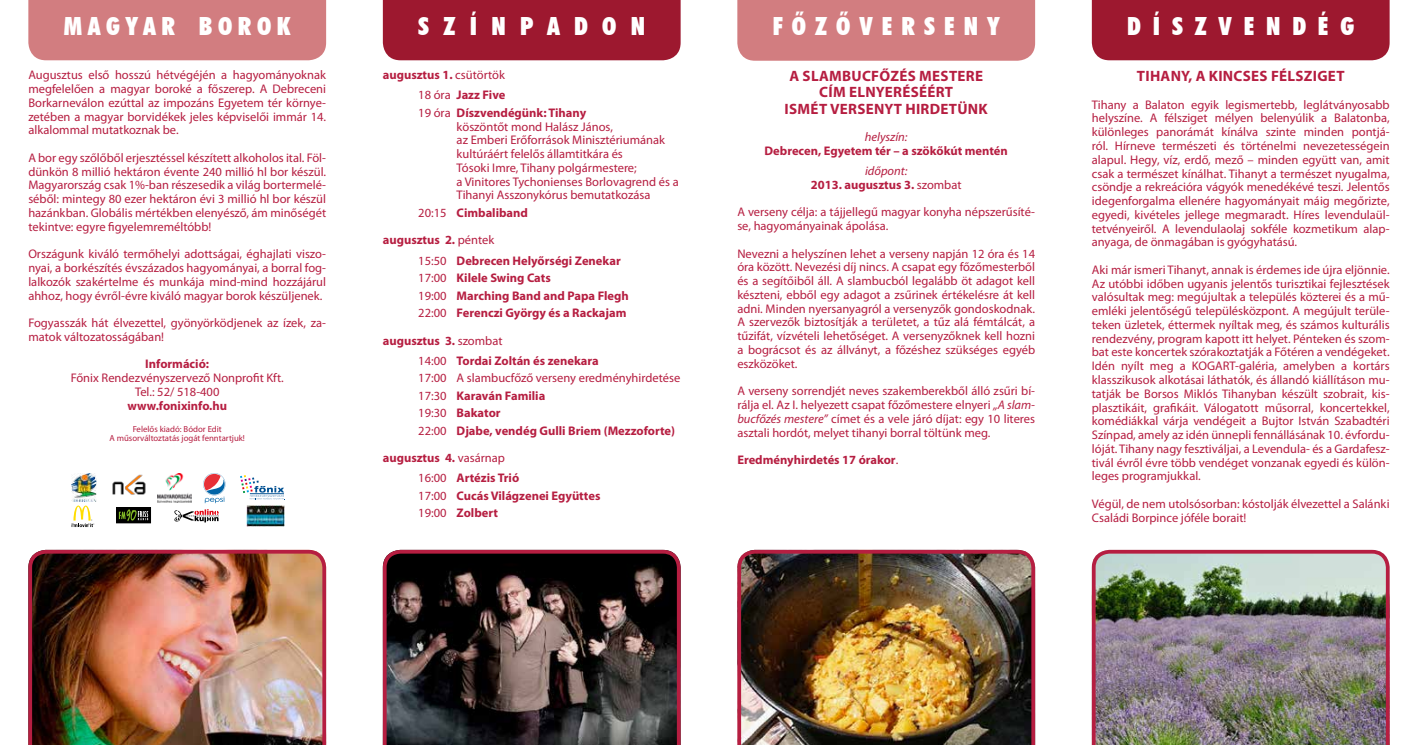
<style>
.page{position:relative;width:1418px;height:745px;background:#fff}
.page>*{position:absolute;margin:0;border:0;box-sizing:border-box;transform-origin:0 0}
.t1{font:25px "Futura X Blk Cn PFL";letter-spacing:.225em;color:#fff}
.t2{font:25px "Futura X Blk Cn PFL";letter-spacing:.36em;color:#fff}
.t3{font:25px "Futura X Blk Cn PFL";letter-spacing:.475em;color:#fff}
.t4{font:25px "Futura X Blk Cn PFL";letter-spacing:.57em;color:#fff}
.t5{font:700 15px "Myriad Pro";letter-spacing:.02em;color:#b61e41}
.t6{font:12.5px/13.8px "Myriad Pro";color:#b61e41;text-align:justify}
.t7{font:700 12.5px/20px "Myriad Pro";color:#b61e41}
.t8{font:italic 12.5px "Myriad Pro";color:#b61e41}
.t9{font:8.75px/8.8px "Myriad Pro";color:#b61e41;text-align:center}
.s1{font-weight:400}
.s2{font-weight:700}
.s3{font-weight:400;font-style:italic}
.s4{font-style:italic}
</style>
<div class="page">
<img style="left:28px;top:549px;width:299px;height:195px">
<img style="left:737px;top:549px;width:299px;height:195px">
<svg style="left:382px;top:549px;width:299px;height:195px;background:#3f3232"></svg>
<img style="left:1091px;top:549px;width:299px;height:195px">
<div style="left:737px;top:0;width:298px;height:61px;background:#d27d80"></div>
<div style="left:383px;top:0;width:297px;height:60px;background:#9d182f"></div>
<div style="left:28px;top:0;width:298px;height:60px;background:#d27d80"></div>
<div style="left:1091px;top:0;width:298px;height:60px;background:#9d182f"></div>
<img style="left:112px;top:474px;width:34px;height:21px">
<svg style="left:203px;top:473px;width:23px;height:30px"></svg>
<img style="left:72px;top:473px;width:24px;height:28px">
<svg style="left:240px;top:475px;width:44px;height:24px"></svg>
<svg style="left:72px;top:505px;width:22px;height:21px"></svg>
<svg style="left:174px;top:509px;width:45px;height:13px"></svg>
<img style="left:246px;top:505px;width:38px;height:20px">
<img style="left:158px;top:473px;width:33px;height:28px">
<div style="left:116px;top:507px;width:34px;height:15px;border:1px solid #000"></div>
<svg style="left:119px;top:509px;width:29px;height:12px"></svg>
<h1 class="t1" style="left:64px;top:10px;width:227px">MAGYAR BOROK</h1>
<h1 class="t4" style="left:418px;top:10px;width:228px">SZÍNPADON</h1>
<h1 class="t2" style="left:772px;top:11px;width:228px">FŐZŐVERSENY</h1>
<h1 class="t3" style="left:1127px;top:10px;width:228px">DÍSZVENDÉG</h1>
<p class="t6" style="left:28px;top:68px;width:299px">Augusztus első hosszú hétvégéjén a hagyományoknak megfelelően a magyar boroké a főszerep. A Debreceni Borkarneválon ezúttal az impozáns Egyetem tér környe&shy;zetében a magyar borvidékek jeles képviselői immár 14. alkalommal mutatkoznak be.</p>
<p class="t6" style="left:28px;top:151px;width:299px">A bor egy szőlőből erjesztéssel készített alkoholos ital. Föl&shy;dünkön 8 millió hektáron évente 240 millió hl bor készül.<br>Magyarország csak 1%-ban részesedik a világ bortermelé&shy;séből: mintegy 80 ezer hektáron évi 3 millió hl bor készül hazánkban. Globális mértékben elenyésző, ám minőségét tekintve: egyre figyelemreméltóbb!</p>
<p class="t6" style="left:28px;top:247px;width:299px">Országunk kiváló termőhelyi adottságai, éghajlati viszo&shy;nyai, a borkészítés évszázados hagyományai, a borral fog&shy;lalkozók szakértelme és munkája mind-mind hozzájárul ahhoz, hogy évről-évre kiváló magyar borok készüljenek.</p>
<p class="t6" style="left:28px;top:316px;width:299px">Fogyasszák hát élvezettel, gyönyörködjenek az ízek, za&shy;matok változatosságában!</p>
<p class="t7" style="left:145px;top:354px;width:65px">Információ:</p>
<p class="t6" style="left:71px;top:371px;width:214px;text-align:center">Főnix Rendezvényszervező Nonprofit Kft.<br>Tel.: 52/ 518-400</p>
<p class="t7" style="left:127px;top:395px;width:101px">www.fonixinfo.hu</p>
<p class="t9" style="left:109px;top:425px;width:137px">Felelős kiadó: Bódor Edit<br>A műsorváltoztatás jogát fenntartjuk!</p>
<p class="t7" style="left:383px;top:65px;width:124px;text-align:right">augusztus 1. <span class="s1">csütörtök<br>18 óra</span> Jazz Five</p>
<p class="t6" style="left:456px;top:106px;width:223px;text-align:left;text-indent:-38px">19 óra <span class="s2">Díszvendégünk: Tihany<br></span>köszöntőt mond Halász János,<br>az Emberi Erőforrások Minisztériumának kultúráért felelős államtitkára és<br>Tósoki Imre, Tihany polgármestere;<br>a Vinitores Tychonienses Borlovagrend és a Tihanyi Asszonykórus bemutatkozása</p>
<p class="t7" style="left:418px;top:203px;width:111px"><span class="s1">20:15</span> Cimbaliband</p>
<p class="t7" style="left:418px;top:230px;width:204px;text-indent:-35px">augusztus 2. <span class="s1">péntek<br>15:50</span> Debrecen Helyőrségi Zenekar</p>
<p class="t7" style="left:418px;top:269px;width:212px;line-height:17.5px"><span class="s1">17:00</span> Kilele Swing Cats<br><span class="s1">19:00</span> Marching Band and Papa Flegh<br><span class="s1">22:00</span> Ferenczi György és a Rackajam</p>
<p class="t7" style="left:418px;top:330px;width:182px;text-indent:-35px">augusztus 3. <span class="s1">szombat<br>14:00</span> Tordai Zoltán és zenekara</p>
<p class="t6" style="left:418px;top:369px;width:263px;line-height:17.5px;text-align:left">17:00 A slambucfőző verseny eredményhirdetése<br>17:30 <span class="s2">Karaván Familia<br></span>19:30 <span class="s2">Bakator<br></span>22:00 <span class="s2">Djabe, vendég Gulli Briem (Mezzoforte)</span></p>
<p class="t7" style="left:418px;top:448px;width:102px;text-indent:-35px">augusztus 4. <span class="s1">vasárnap<br>16:00</span> Artézis Trió</p>
<p class="t7" style="left:418px;top:486px;width:184px;line-height:17.5px"><span class="s1">17:00</span> Cucás Világzenei Együttes<br><span class="s1">19:00</span> Zolbert</p>
<p class="t5" style="left:789px;top:68px;width:24px">a slamb</p>
<p class="t5" style="left:851px;top:68px;width:21px">ucfőz</p>
<p class="t5" style="left:899px;top:68px;width:30px">és mestere</p>
<p class="t5" style="left:819px;top:84px;width:126px">cím elnyeréséért</p>
<p class="t5" style="left:784px;top:100px;width:56px">ismétversen</p>
<p class="t5" style="left:884px;top:100px;width:31px">yt hirdet</p>
<p class="t5" style="left:957px;top:100px;width:21px">ünk</p>
<p class="t8" style="left:864px;top:130px;width:44px">helyszín:</p>
<p class="t7" style="left:764px;top:141px;width:245px">Debrecen, Egyetem tér – a szökőkút mentén</p>
<p class="t7" style="left:811px;top:164px;width:152px;line-height:13.8px;text-align:center"><span class="s3">időpont:<br></span>2013. augusztus 3. <span class="s1">szombat</span></p>
<p class="t6" style="left:737px;top:205px;width:299px">A verseny célja: a tájjellegű magyar konyha népszerűsíté&shy;se, hagyományainak ápolása.</p>
<p class="t6" style="left:737px;top:246px;width:299px">Nevezni a helyszínen lehet a verseny napján 12 óra és 14 óra között. Nevezési díj nincs. A csapat egy főzőmesterből és a segítőiből áll. A slambucból legalább öt adagot kell készteni, ebből egy adagot a zsűrinek értékelésre át kell adni. Minden nyersanyagról a versenyzők gondoskodnak.<br>A szervezők biztosítják a területet, a tűz alá fémtálcát, a tűzifát, vízvételi lehetőséget. A versenyzőknek kell hozni a bográcsot és az állványt, a főzéshez szükséges egyéb eszközöket.</p>
<p class="t6" style="left:737px;top:384px;width:299px">A verseny sorrendjét neves szakemberekből álló zsűri bí&shy;rálja el. Az I. helyezett csapat főzőmestere elnyeri <span class="s4">„A slam&shy;bucfőzés mestere”</span> címet és a vele járó díjat: egy 10 literes asztali hordót, melyet tihanyi borral töltünk meg.</p>
<p class="t7" style="left:737px;top:450px;width:162px">Eredményhirdetés 17 órakor<span class="s1">.</span></p>
<p class="t5" style="left:1136px;top:68px;width:18px">Tihan</p>
<p class="t5" style="left:1181px;top:68px;width:37px">y, a kincses</p>
<p class="t5" style="left:1270px;top:68px;width:26px">félsziget</p>
<p class="t6" style="left:1091px;top:98px;width:299px">Tihany a Balaton egyik legismertebb, leglátványosabb helyszíne. A félsziget mélyen belenyúlik a Balatonba, különleges panorámát kínálva szinte minden pontjá&shy;ról. Hírneve természeti és történelmi nevezetességein alapul. Hegy, víz, erdő, mező – minden együtt van, amit csak a természet kínálhat. Tihanyt a természet nyugalma, csöndje a rekreációra vágyók menedékévé teszi. Jelentős idegenforgalma ellenére hagyományait máig megőrizte, egyedi, kivételes jellege megmaradt. Híres levendulaül&shy;tetvényeiről. A levendulaolaj sokféle kozmetikum alap&shy;anyaga, de önmagában is gyógyhatású.</p>
<p class="t6" style="left:1091px;top:263px;width:299px">Aki már ismeri Tihanyt, annak is érdemes ide újra eljönnie.<br>Az utóbbi időben ugyanis jelentős turisztikai fejlesztések valósultak meg: megújultak a település közterei és a mű&shy;emléki jelentőségű településközpont. A megújult terüle&shy;teken üzletek, éttermek nyíltak meg, és számos kulturális rendezvény, program kapott itt helyet. Pénteken és szom&shy;bat este koncertek szórakoztatják a Főtéren a vendégeket.<br>Idén nyílt meg a KOGART-galéria, amelyben a kortárs klasszikusok alkotásai láthatók, és állandó kiállításon mu&shy;tatják be Borsos Miklós Tihanyban készült szobrait, kis&shy;plasztikáit, grafikáit. Válogatott műsorral, koncertekkel, komédiákkal várja vendégeit a Bujtor István Szabadtéri Színpad, amely az idén ünnepli fennállásának 10. évfordu&shy;lóját. Tihany nagy fesztiváljai, a Levendula- és a Gardafesz&shy;tivál évről évre több vendéget vonzanak egyedi és külön&shy;leges programjukkal.</p>
<p class="t6" style="left:1091px;top:496px;width:299px">Végül, de nem utolsósorban: kóstolják élvezettel a Salánki<br>Családi Borpince jóféle borait!</p>
</div>
